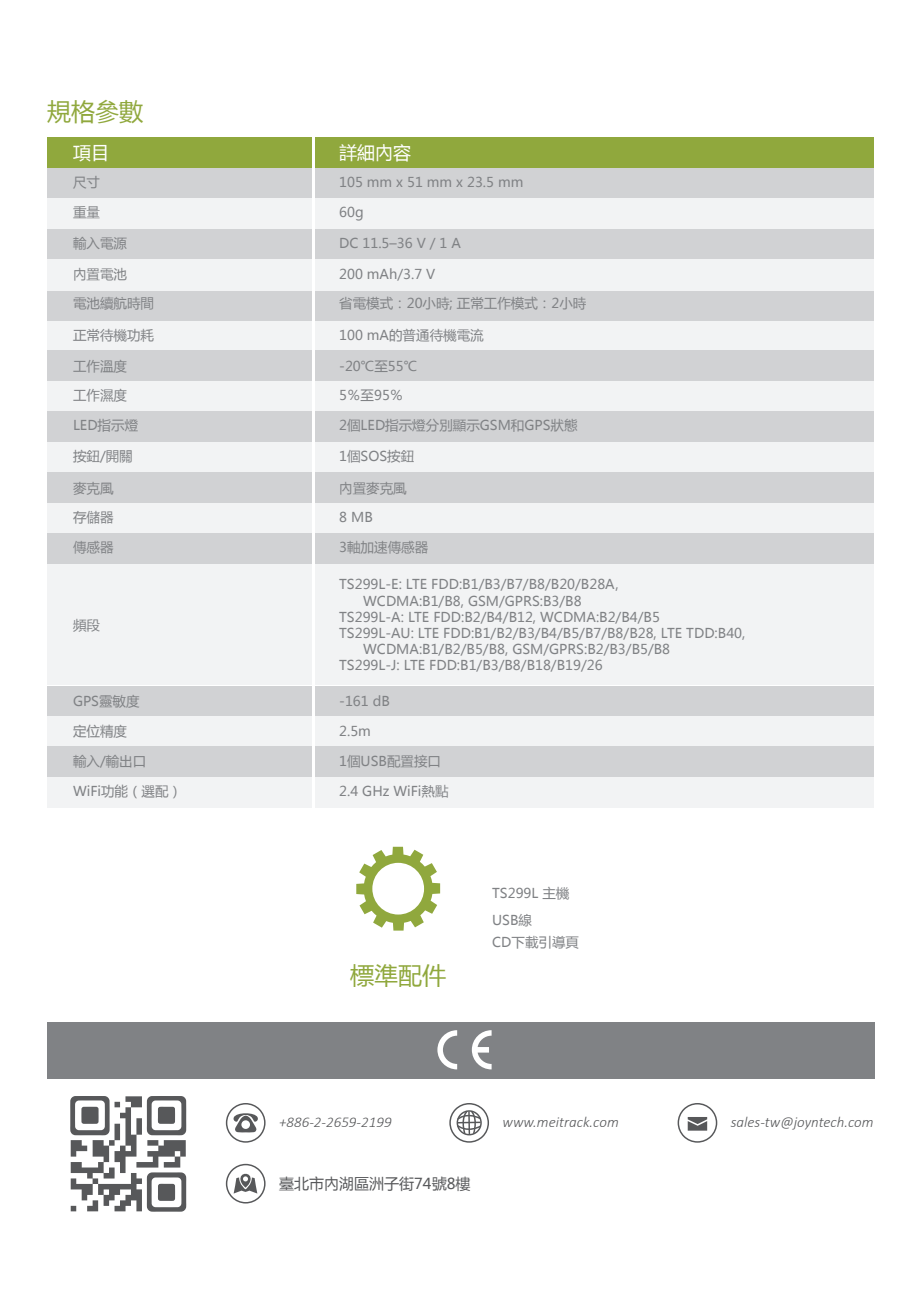
<style>
.page{position:relative;width:919px;height:1289px;background:#fff}
.page>*{position:absolute;margin:0;border:0;box-sizing:border-box;transform-origin:0 0}
.t1{font:24px "Microsoft Ya Hei";color:#90a83d}
.t2{font:18px "Microsoft Ya Hei";color:#fff}
.t3{font:italic 300 15px "Calibri";color:#57585a}
.t4{font:15px "Microsoft Ya Hei";color:#57585a}
.t5{font:13.5px/29.2px "Microsoft Ya Hei";color:#808285}
</style>
<div class="page">
<div style="left:315px;top:503px;width:559px;height:30px;background:#f2f3f4"></div>
<div style="left:47px;top:503px;width:264px;height:30px;background:#f2f3f4"></div>
<div style="left:315px;top:229px;width:559px;height:31px;background:#d1d2d4"></div>
<div style="left:47px;top:442px;width:264px;height:30px;background:#f2f3f4"></div>
<div style="left:315px;top:442px;width:559px;height:30px;background:#f2f3f4"></div>
<div style="left:315px;top:472px;width:559px;height:30px;background:#d1d2d4"></div>
<div style="left:47px;top:472px;width:264px;height:30px;background:#d1d2d4"></div>
<div style="left:47px;top:229px;width:264px;height:31px;background:#d1d2d4"></div>
<div style="left:315px;top:321px;width:559px;height:30px;background:#f2f3f4"></div>
<div style="left:47px;top:321px;width:264px;height:30px;background:#f2f3f4"></div>
<div style="left:315px;top:291px;width:559px;height:30px;background:#d1d2d4"></div>
<div style="left:47px;top:291px;width:264px;height:30px;background:#d1d2d4"></div>
<div style="left:315px;top:685px;width:559px;height:31px;background:#d1d2d4"></div>
<div style="left:315px;top:716px;width:559px;height:30px;background:#f2f3f4"></div>
<div style="left:315px;top:563px;width:559px;height:122px;background:#f2f3f4"></div>
<div style="left:47px;top:168px;width:264px;height:30px;background:#d1d2d4"></div>
<div style="left:315px;top:168px;width:559px;height:30px;background:#d1d2d4"></div>
<div style="left:47px;top:381px;width:264px;height:30px;background:#f2f3f4"></div>
<div style="left:315px;top:381px;width:559px;height:30px;background:#f2f3f4"></div>
<div style="left:47px;top:199px;width:264px;height:30px;background:#f2f3f4"></div>
<div style="left:315px;top:199px;width:559px;height:30px;background:#f2f3f4"></div>
<div style="left:47px;top:350px;width:264px;height:31px;background:#d1d2d4"></div>
<div style="left:315px;top:350px;width:559px;height:31px;background:#d1d2d4"></div>
<div style="left:47px;top:260px;width:264px;height:31px;background:#f2f3f4"></div>
<div style="left:315px;top:260px;width:559px;height:31px;background:#f2f3f4"></div>
<div style="left:47px;top:685px;width:264px;height:31px;background:#d1d2d4"></div>
<div style="left:47px;top:716px;width:264px;height:30px;background:#f2f3f4"></div>
<div style="left:315px;top:746px;width:559px;height:30px;background:#d1d2d4"></div>
<div style="left:47px;top:746px;width:264px;height:30px;background:#d1d2d4"></div>
<div style="left:47px;top:563px;width:264px;height:122px;background:#f2f3f4"></div>
<div style="left:315px;top:411px;width:559px;height:30px;background:#d1d2d4"></div>
<div style="left:47px;top:411px;width:264px;height:30px;background:#d1d2d4"></div>
<div style="left:315px;top:533px;width:559px;height:30px;background:#d1d2d4"></div>
<div style="left:47px;top:533px;width:264px;height:30px;background:#d1d2d4"></div>
<div style="left:47px;top:137px;width:264px;height:31px;background:#90a83d"></div>
<div style="left:315px;top:137px;width:559px;height:31px;background:#90a83d"></div>
<div style="left:47px;top:1021px;width:827px;height:57px;background:#808285"></div>
<svg style="left:356px;top:846px;width:84px;height:84px"></svg>
<div style="left:315px;top:777px;width:559px;height:30px;background:#f2f3f4"></div>
<div style="left:47px;top:777px;width:264px;height:30px;background:#f2f3f4"></div>
<svg style="left:437px;top:1030px;width:54px;height:39px"></svg>
<svg style="left:70px;top:1096px;width:116px;height:115px"></svg>
<svg style="left:226px;top:1163px;width:39px;height:40px"></svg>
<svg style="left:226px;top:1103px;width:39px;height:39px"></svg>
<svg style="left:449px;top:1103px;width:40px;height:39px"></svg>
<svg style="left:677px;top:1103px;width:40px;height:39px"></svg>
<h1 class="t1" style="left:47px;top:95px;width:97px">規格參數</h1>
<h2 class="t2" style="left:73px;top:141px;width:37px">項目</h2>
<h2 class="t2" style="left:339px;top:141px;width:73px">詳細內容</h2>
<p class="t5" style="left:73px;top:167px;width:29px">尺寸</p>
<p class="t5" style="left:73px;top:197px;width:29px">重量</p>
<p class="t5" style="left:339px;top:167px;width:186px">105 mm x 51 mm x 23.5 mm</p>
<p class="t5" style="left:339px;top:197px;width:26px">60g</p>
<p class="t5" style="left:73px;top:228px;width:56px">輸入電源</p>
<p class="t5" style="left:339px;top:228px;width:123px">DC 11.5–36 V / 1 A</p>
<p class="t5" style="left:73px;top:259px;width:83px">內置電池<br>電池續航時間</p>
<p class="t5" style="left:73px;top:320px;width:82px">正常待機功耗</p>
<p class="t5" style="left:73px;top:351px;width:56px">工作溫度工作濕度</p>
<p class="t5" style="left:73px;top:410px;width:67px">LED指示燈</p>
<p class="t5" style="left:339px;top:259px;width:248px">200 mAh/3.7 V<br>省電模式：20小時; 正常工作模式：2小時</p>
<p class="t5" style="left:339px;top:320px;width:146px">100 mA的普通待機電流</p>
<p class="t5" style="left:339px;top:351px;width:79px">-20℃至55℃<br>5％至95％</p>
<p class="t5" style="left:339px;top:410px;width:240px">2個LED指示燈分別顯示GSM和GPS狀態</p>
<p class="t5" style="left:73px;top:441px;width:61px">按鈕/開關</p>
<p class="t5" style="left:73px;top:473px;width:42px">麥克風</p>
<p class="t5" style="left:339px;top:473px;width:69px">內置麥克風</p>
<p class="t5" style="left:73px;top:502px;width:42px">存儲器</p>
<p class="t5" style="left:339px;top:441px;width:76px">1個SOS按鈕</p>
<p class="t5" style="left:339px;top:502px;width:35px">8 MB</p>
<p class="t5" style="left:73px;top:531px;width:42px">傳感器</p>
<p class="t5" style="left:339px;top:531px;width:90px">3軸加速傳感器</p>
<p class="t5" style="left:73px;top:610px;width:28px">頻段</p>
<p class="t5" style="left:339px;top:569px;width:281px">TS299L-E: LTE FDD:B1/B3/B7/B8/B20/B28A,</p>
<p class="t5" style="left:363px;top:585px;width:220px">WCDMA:B1/B8, GSM/GPRS:B3/B8</p>
<p class="t5" style="left:339px;top:602px;width:322px">TS299L-A: LTE FDD:B2/B4/B12, WCDMA:B2/B4/B5</p>
<p class="t5" style="left:339px;top:618px;width:407px">TS299L-AU: LTE FDD:B1/B2/B3/B4/B5/B7/B8/B28, LTE TDD:B40,</p>
<p class="t5" style="left:363px;top:634px;width:308px">WCDMA:B1/B2/B5/B8, GSM/GPRS:B2/B3/B5/B8</p>
<p class="t5" style="left:339px;top:650px;width:265px">TS299L-J: LTE FDD:B1/B3/B8/B18/B19/26</p>
<p class="t5" style="left:73px;top:685px;width:68px">GPS靈敏度</p>
<p class="t5" style="left:73px;top:716px;width:55px">定位精度</p>
<p class="t5" style="left:339px;top:716px;width:33px">2.5m</p>
<p class="t5" style="left:73px;top:746px;width:75px">輸入/輸出口</p>
<p class="t5" style="left:339px;top:746px;width:103px">1個USB配置接口</p>
<p class="t5" style="left:73px;top:775px;width:111px">WiFi功能（選配）</p>
<p class="t5" style="left:339px;top:775px;width:111px">2.4 GHz WiFi熱點</p>
<p class="t5" style="left:339px;top:685px;width:52px">-161 dB</p>
<h1 class="t1" style="left:350px;top:959px;width:97px">標準配件</h1>
<p class="t5" style="left:492px;top:878px;width:79px;line-height:27px">TS299L 主機<br>USB線</p>
<p class="t5" style="left:492px;top:927px;width:88px">CD下載引導頁</p>
<p class="t3" style="left:279px;top:1112px;width:114px">+886-2-2659-2199</p>
<p class="t3" style="left:502px;top:1112px;width:118px">www.meitrack.com</p>
<p class="t3" style="left:730px;top:1112px;width:144px">sales-tw@joyntech.com</p>
<p class="t4" style="left:279px;top:1173px;width:193px">臺北市內湖區洲子街74號8樓</p>
</div>
